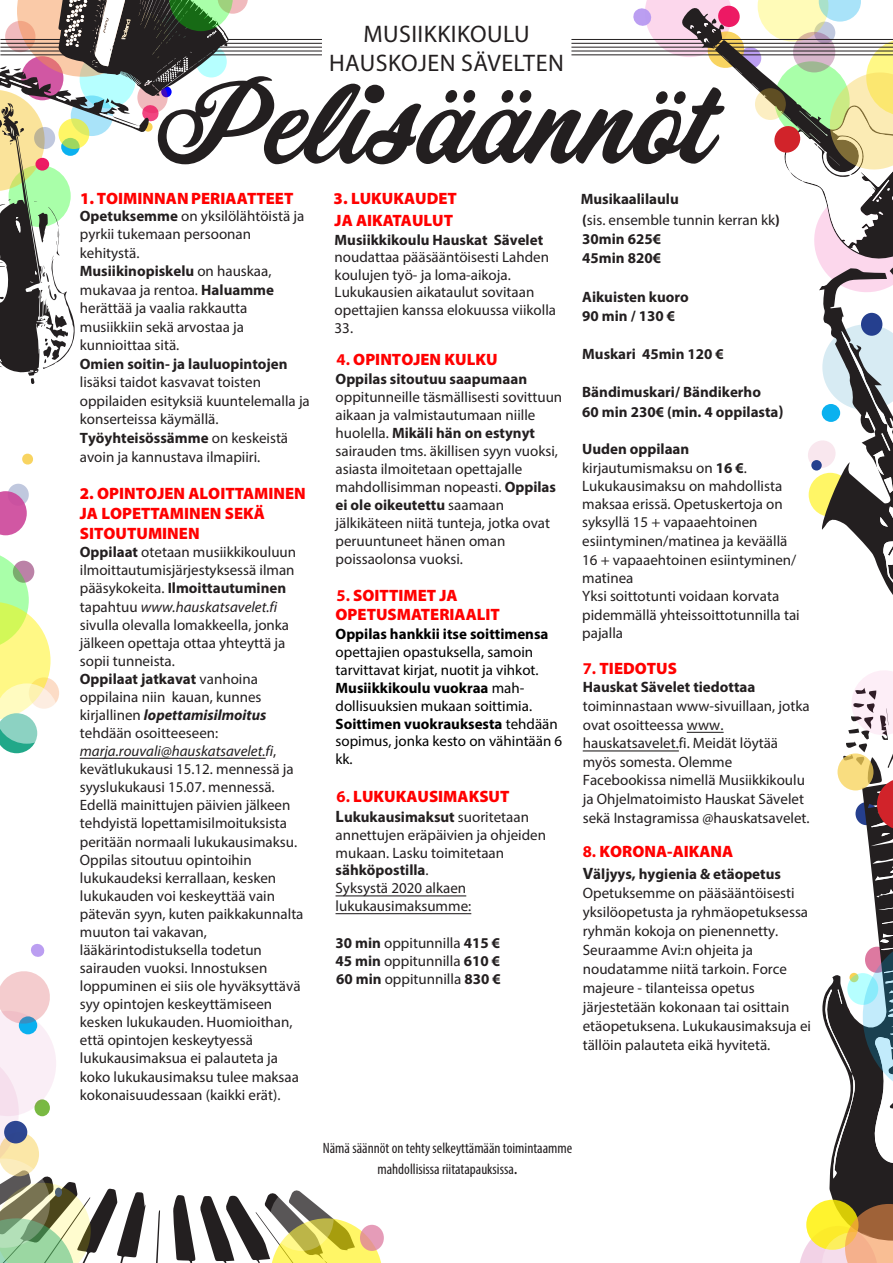
<style>
.page{position:relative;width:893px;height:1263px;background:#fff}
.page>*{position:absolute;margin:0;border:0;box-sizing:border-box;transform-origin:0 0}
.t1{font:106.2px "Corner Store JF";color:#231f20}
.t2{font:24px "Myriad Pro";letter-spacing:.02em;color:#231f20}
.t3{font:900 16.5px/20px "Myriad Pro";color:#f00}
.t4{font:15px/18.1px "Myriad Pro";color:#231f20}
.t5{font:15px/17.9px "Myriad Pro";color:#000}
.t6{font:700 15px/18.9px "Myriad Pro";color:#231f20}
.t7{font:condensed 15px/21.3px "Myriad Pro";color:#231f20;text-align:center}
.s1{font-weight:700}
.s2{font-style:italic}
.s3{font-weight:700;font-style:italic}
.s4{font-weight:700;font-size:16.5px}
.s5{font-size:16.5px}
.s6{font-size:19.5px}
</style>
<div class="page">
<svg style="left:156px;top:1210px;width:4px;height:53px"></svg>
<div style="left:8px;top:484px;width:21px;height:22px;background:#c0c8de;border-radius:50%"></div>
<svg style="left:0;top:491px;width:27px;height:44px"></svg>
<svg style="left:173px;top:1193px;width:210px;height:70px"></svg>
<svg style="left:360px;top:1225px;width:24px;height:26px"></svg>
<svg style="left:31px;top:944px;width:14px;height:13px"></svg>
<svg style="left:22px;top:453px;width:11px;height:12px"></svg>
<hr style="left:571px;top:51px;width:322px;height:1px;background:#231f20">
<hr style="left:571px;top:54px;width:322px;height:1px;background:#231f20">
<hr style="left:571px;top:43px;width:322px;height:1px;background:#231f20">
<hr style="left:571px;top:47px;width:322px;height:1px;background:#231f20">
<hr style="left:571px;top:39px;width:322px;height:1px;background:#231f20">
<hr style="left:0;top:51px;width:322px;height:1px;background:#231f20">
<hr style="left:0;top:54px;width:322px;height:1px;background:#231f20">
<hr style="left:0;top:43px;width:322px;height:1px;background:#231f20">
<hr style="left:0;top:47px;width:322px;height:1px;background:#231f20">
<hr style="left:0;top:39px;width:322px;height:1px;background:#231f20">
<svg style="left:632px;top:0;width:261px;height:595px"></svg>
<svg style="left:0;top:971px;width:146px;height:292px"></svg>
<svg style="left:270px;top:1186px;width:64px;height:65px"></svg>
<svg style="left:800px;top:670px;width:93px;height:593px"></svg>
<svg style="left:0;top:0;width:248px;height:384px"></svg>
<svg style="left:34px;top:127px;width:21px;height:22px"></svg>
<div style="left:811px;top:460px;width:11px;height:10px;background:#253f8e;border-radius:50%"></div>
<svg style="left:755px;top:88px;width:31px;height:32px"></svg>
<svg style="left:0;top:555px;width:58px;height:198px"></svg>
<hr style="left:336px;top:895px;width:130px;height:1px;background:#231f20">
<hr style="left:336px;top:913px;width:135px;height:1px;background:#231f20">
<hr style="left:80px;top:758px;width:186px;height:1px;background:#231f20">
<hr style="left:687px;top:732px;width:37px;height:1px;background:#231f20">
<hr style="left:583px;top:750px;width:96px;height:1px;background:#231f20">
<p class="t2" style="left:363px;top:19px;width:168px">MUSIIKKIKOULU</p>
<p class="t2" style="left:329px;top:48px;width:236px">HAUSKOJEN SÄVELTEN</p>
<p class="t1" style="left:156px;top:46px;width:558px">Pelisäännöt</p>
<p class="t3" style="left:80px;top:188px;width:215px">1. TOIMINNAN PERIAATTEET</p>
<p class="t4" style="left:80px;top:206px;width:231px"><span class="s1">Opetuksemme</span> on yksilölähtöistä ja pyrkii tukemaan persoonan kehitystä.<br><span class="s1">Musiikinopiskelu</span> on hauskaa, mukavaa ja rentoa. <span class="s1">Haluamme </span>herättää ja vaalia rakkautta musiikkiin sekä arvostaa ja kunnioittaa sitä.<br><span class="s1">Omien soitin- ja lauluopintojen </span>lisäksi taidot kasvavat toisten oppilaiden esityksiä kuuntelemalla ja konserteissa käymällä.<br><span class="s1">Työyhteisössämme</span> on keskeistä avoin ja kannustava ilmapiiri.</p>
<p class="t3" style="left:80px;top:483px;width:227px">2. OPINTOJEN ALOITTAMINEN<br>JA LOPETTAMINEN SEKÄ<br>SITOUTUMINEN</p>
<p class="t4" style="left:80px;top:543px;width:225px"><span class="s1">Oppilaat</span> otetaan musiikkikouluun ilmoittautumisjärjestyksessä ilman pääsykokeita. <span class="s1">Ilmoittautuminen </span>tapahtuu <span class="s2">www.hauskatsavelet.fi </span>sivulla olevalla lomakkeella, jonka jälkeen opettaja ottaa yhteyttä ja sopii tunneista.<br><span class="s1">Oppilaat jatkavat</span> vanhoina oppilaina niin kauan, kunnes kirjallinen <span class="s3">lopettamisilmoitus </span>tehdään osoitteeseen: <span class="s2">marja.rouvali@hauskatsavelet.fi</span>, kevätlukukausi 15.12. mennessä ja syyslukukausi 15.07. mennessä.<br>Edellä mainittujen päivien jälkeen tehdyistä lopettamisilmoituksista peritään normaali lukukausimaksu.<br>Oppilas sitoutuu opintoihin lukukaudeksi kerrallaan, kesken lukukauden voi keskeyttää vain pätevän syyn, kuten paikkakunnalta muuton tai vakavan, lääkärintodistuksella todetun sairauden vuoksi. Innostuksen loppuminen ei siis ole hyväksyttävä syy opintojen keskeyttämiseen kesken lukukauden. Huomioithan, että opintojen keskeytyessä lukukausimaksua ei palauteta ja koko lukukausimaksu tulee maksaa kokonaisuudessaan (kaikki erät).</p>
<p class="t3" style="left:334px;top:188px;width:125px">3. LUKUKAUDET</p>
<p class="t3" style="left:335px;top:210px;width:120px">JA AIKATAULUT</p>
<p class="t4" style="left:335px;top:231px;width:223px;line-height:17.5px"><span class="s1">Musiikkikoulu Hauskat Sävelet </span>noudattaa pääsääntöisesti Lahden koulujen työ- ja loma-aikoja.<br>Lukukausien aikataulut sovitaan opettajien kanssa elokuussa viikolla<br>33.</p>
<p class="t3" style="left:337px;top:349px;width:162px"><span class="s1">4.</span> OPINTOJEN KULKU</p>
<p class="t4" style="left:336px;top:369px;width:228px"><span class="s1">Oppilas sitoutuu saapumaan </span>oppitunneille täsmällisesti sovittuun aikaan ja valmistautumaan niille huolella. <span class="s1">Mikäli hän on estynyt </span>sairauden tms. äkillisen syyn vuoksi, asiasta ilmoitetaan opettajalle mahdollisimman nopeasti. <span class="s1">Oppilas ei ole oikeutettu</span> saamaan jälkikäteen niitä tunteja, jotka ovat peruuntuneet hänen oman poissaolonsa vuoksi.</p>
<p class="t3" style="left:336px;top:584px;width:166px"><span class="s1">5.</span> SOITTIMET JA<br>OPETUSMATERIAALIT</p>
<p class="t5" style="left:336px;top:625px;width:228px"><span class="s1">Oppilas hankkii itse soittimensa </span>opettajien opastuksella, samoin tarvittavat kirjat, nuotit ja vihkot.<br><span class="s1">Musiikkikoulu vuokraa</span> mah&shy;dollisuuksien mukaan soittimia.<br><span class="s1">Soittimen vuokrauksesta</span> tehdään sopimus, jonka kesto on vähintään 6 kk.</p>
<p class="t3" style="left:337px;top:786px;width:174px"><span class="s1">6.</span> LUKUKAUSIMAKSUT</p>
<p class="t4" style="left:336px;top:807px;width:212px"><span class="s4">L</span><span class="s1">ukukausimaksut</span> suoritetaan annettujen eräpäivien ja ohjeiden mukaan. Lasku toimitetaan <span class="s1">sähköpostilla</span>.<br>Syksystä 2020 alkaen lukukausimaksumme:</p>
<p class="t4" style="left:336px;top:934px;width:167px;text-align:justify"><span class="s1">30 min</span> oppitunnilla <span class="s1">415 € 45 min</span> oppitunnilla <span class="s1">610 € 60 min</span> oppitunnilla <span class="s1">830 €</span></p>
<p class="t4" style="left:581px;top:188px;width:201px;line-height:21.3px"><span class="s1">Musikaalilaulu<br>(</span>sis. ensemble tunnin kerran kk<span class="s1">)</span></p>
<p class="t6" style="left:582px;top:229px;width:80px">30min 625€<br>45min 820€</p>
<p class="t6" style="left:582px;top:286px;width:108px;line-height:19.5px">Aikuisten kuoro<br>90 min / 130 €</p>
<p class="t6" style="left:582px;top:344px;width:143px">Muskari 45min 120 €</p>
<p class="t6" style="left:582px;top:381px;width:203px;line-height:20.1px">Bändimuskari/ Bändikerho<br>60 min 230€ (min. 4 oppilasta<span class="s5">)</span></p>
<p class="t4" style="left:582px;top:440px;width:219px"><span class="s1">Uuden oppilaan </span>kirjautumismaksu on <span class="s1">16 €</span>.<br>Lukukausimaksu on mahdollista maksaa erissä. Opetuskertoja on syksyllä 15 + vapaaehtoinen esiintyminen/matinea ja keväällä<br>16 + vapaaehtoinen esiintyminen/ matinea<br>Yksi soittotunti voidaan korvata pidemmällä yhteissoittotunnilla tai pajalla</p>
<p class="t3" style="left:583px;top:657px;width:96px"><span class="s1">7.</span> TIEDOTUS</p>
<p class="t4" style="left:583px;top:678px;width:228px;line-height:18.6px"><span class="s1">Hauskat Sävelet tiedottaa </span>toiminnastaan www-sivuillaan, jotka ovat osoitteessa www. hauskatsavelet.fi. Meidät löytää myös somesta. Olemme<br>Facebookissa nimellä Musiikkikoulu ja Ohjelmatoimisto Hauskat Sävelet sekä Instagramissa @hauskatsavelet.</p>
<p class="t3" style="left:583px;top:841px;width:152px"><span class="s1">8.</span> KORONA-AIKANA</p>
<p class="t4" style="left:583px;top:864px;width:230px;line-height:19px"><span class="s4">V</span><span class="s1">äljyys, hygienia &amp; etäopetus </span>Opetuksemme on pääsääntöisesti yksilöopetusta ja ryhmäopetuksessa ryhmän kokoja on pienennetty.<br>Seuraamme Avi:n ohjeita ja noudatamme niitä tarkoin. Force majeure - tilanteissa opetus järjestetään kokonaan tai osittain etäopetuksena. Lukukausimaksuja ei tällöin palauteta eikä hyvitetä.</p>
<p class="t7" style="left:323px;top:1137px;width:251px">Nämä säännöt on tehty selkeyttämään toimintaamme mahdollisissa riitatapauksissa<span class="s6">.</span></p>
</div>
